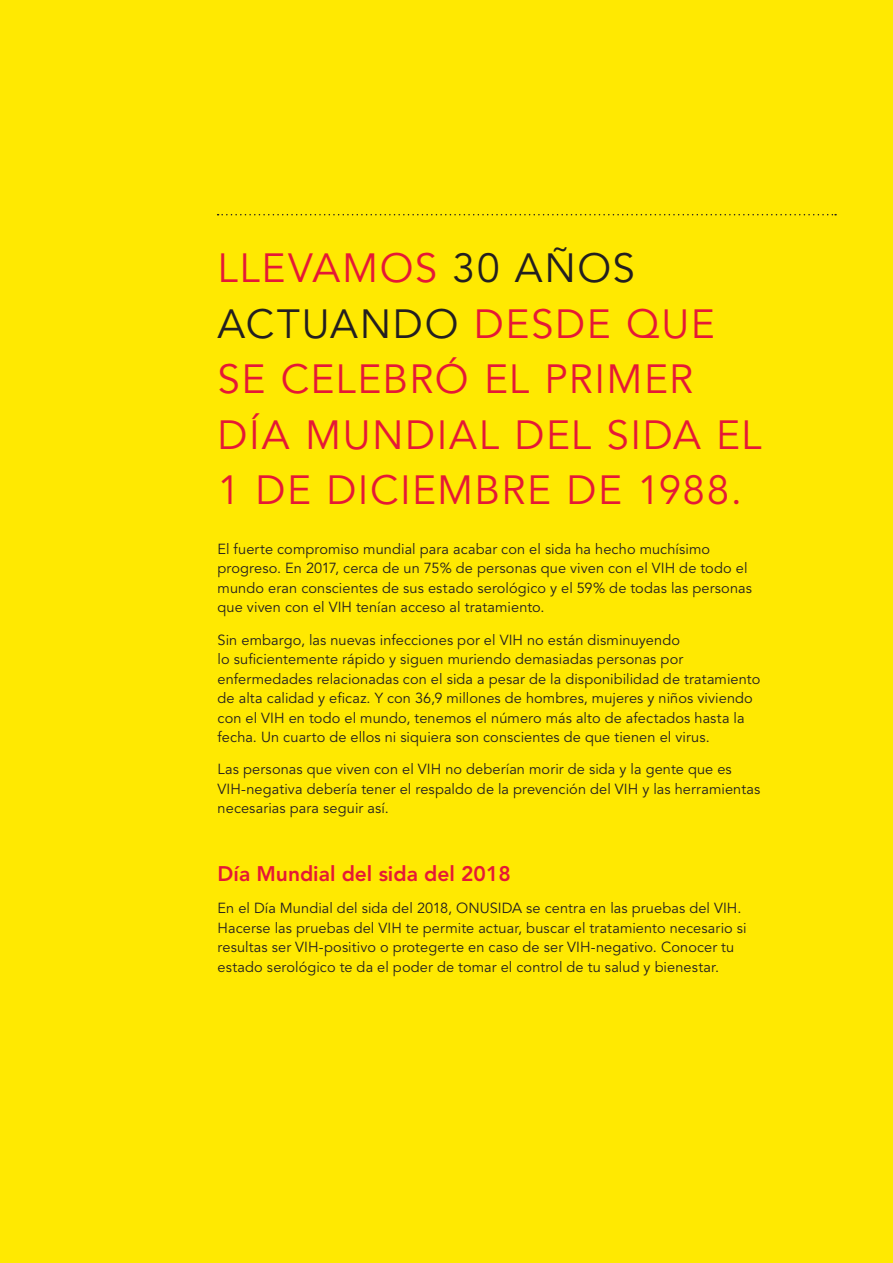
<style>
.page{position:relative;width:893px;height:1263px;background:#ffe901}
.page>*{position:absolute;margin:0;border:0;box-sizing:border-box;transform-origin:0 0}
.t1{font:40.5px/55.5px "Avenir";letter-spacing:.04em;color:#e51836}
.t2{font:800 21px "Avenir";color:#e51836}
.t3{font:14.55px/19.5px "Avenir";letter-spacing:.005em;color:#231f20}
.s1{color:#231f20}
</style>
<div class="page">
<svg style="left:218px;top:214px;width:618px;height:1px"></svg>
<h1 class="t1" style="left:218px;top:242px;width:545px">LLEVAMOS <span class="s1">30 AÑOS<br>ACTUANDO</span> DESDE QUE<br>SE CELEBRÓ EL PRIMER<br>DÍA MUNDIAL DEL SIDA EL<br>1 DE DICIEMBRE DE 1988.</h1>
<p class="t3" style="left:218px;top:539px;width:536px">El fuerte compromiso mundial para acabar con el sida ha hecho muchísimo progreso. En 2017, cerca de un 75% de personas que viven con el VIH de todo el mundo eran conscientes de sus estado serológico y el 59% de todas las personas que viven con el VIH tenían acceso al tratamiento.</p>
<p class="t3" style="left:218px;top:630px;width:544px">Sin embargo, las nuevas infecciones por el VIH no están disminuyendo<br>lo suficientemente rápido y siguen muriendo demasiadas personas por enfermedades relacionadas con el sida a pesar de la disponibilidad de tratamiento de alta calidad y eficaz. Y con 36,9 millones de hombres, mujeres y niños viviendo con el VIH en todo el mundo, tenemos el número más alto de afectados hasta la fecha. Un cuarto de ellos ni siquiera son conscientes de que tienen el virus.</p>
<p class="t3" style="left:218px;top:760px;width:544px">Las personas que viven con el VIH no deberían morir de sida y la gente que es<br>VIH-negativa debería tener el respaldo de la prevención del VIH y las herramientas necesarias para seguir así.</p>
<h2 class="t2" style="left:218px;top:861px;width:295px">Día Mundial del sida del 2018</h2>
<p class="t3" style="left:218px;top:899px;width:531px">En el Día Mundial del sida del 2018, ONUSIDA se centra en las pruebas del VIH.<br>Hacerse las pruebas del VIH te permite actuar, buscar el tratamiento necesario si resultas ser VIH-positivo o protegerte en caso de ser VIH-negativo. Conocer tu estado serológico te da el poder de tomar el control de tu salud y bienestar.</p>
</div>
